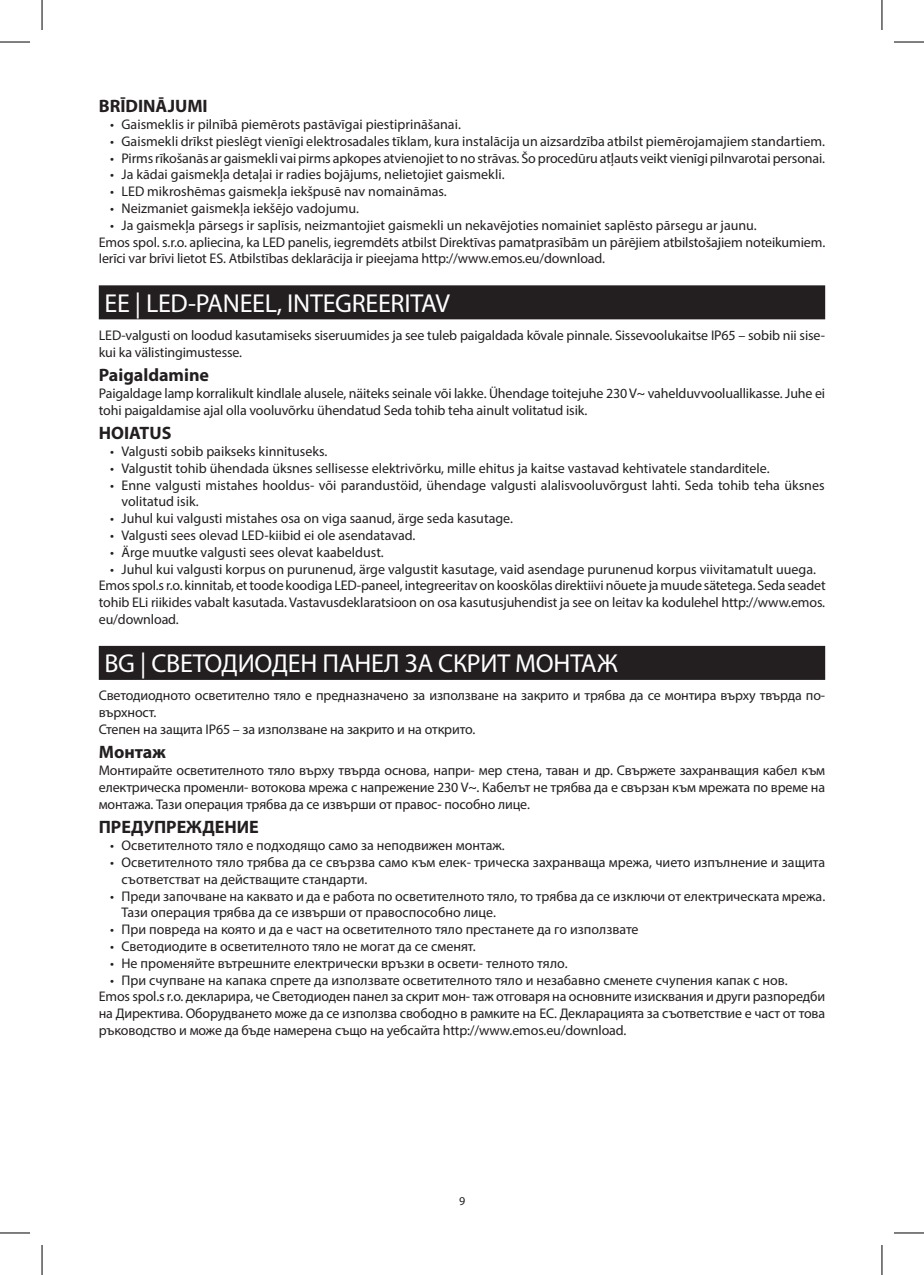
<style>
.page{position:relative;width:924px;height:1275px;background:#fff}
.page>*{position:absolute;margin:0;border:0;box-sizing:border-box;transform-origin:0 0}
.t1{font:26px "Myriad Pro";letter-spacing:-.01em;color:#fff}
.t2{font:700 18px "Myriad Pro";color:#231f20}
.t3{font:14px/16.8px "Myriad Pro";letter-spacing:-.005em;color:#231f20}
.t4{font:12px "Myriad Pro";color:#231f20}
</style>
<div class="page">
<div style="left:99px;top:285px;width:725px;height:34px;background:#231f20"></div>
<div style="left:99px;top:646px;width:725px;height:34px;background:#231f20"></div>
<hr style="left:0;top:42px;width:30px;height:1px;background:#000">
<hr style="left:893px;top:42px;width:30px;height:1px;background:#000">
<hr style="left:0;top:1232px;width:30px;height:1px;background:#000">
<hr style="left:893px;top:1232px;width:30px;height:1px;background:#000">
<hr style="left:42px;top:0;width:1px;height:30px;background:#000">
<hr style="left:42px;top:1245px;width:1px;height:30px;background:#000">
<hr style="left:881px;top:0;width:1px;height:30px;background:#000">
<hr style="left:881px;top:1245px;width:1px;height:30px;background:#000">
<p class="t2" style="left:99px;top:94px;width:110px">BRĪDINĀJUMI</p>
<p class="t3" style="left:110px;top:116px;width:352px">• Gaismeklis ir pilnībā piemērots pastāvīgai piestiprināšanai.</p>
<p class="t3" style="left:110px;top:132px;width:716px">• Gaismekli drīkst pieslēgt vienīgi elektrosadales tīklam, kura instalācija un aizsardzība atbilst piemērojamajiem standartiem.</p>
<p class="t3" style="left:110px;top:149px;width:716px">• Pirms rīkošanās ar gaismekli vai pirms apkopes atvienojiet to no strāvas. Šo procedūru atļauts veikt vienīgi pilnvarotai personai.</p>
<p class="t3" style="left:110px;top:166px;width:396px">• Ja kādai gaismekļa detaļai ir radies bojājums, nelietojiet gaismekli.</p>
<p class="t3" style="left:110px;top:183px;width:338px">• LED mikroshēmas gaismekļa iekšpusē nav nomaināmas.</p>
<p class="t3" style="left:110px;top:200px;width:250px">• Neizmaniet gaismekļa iekšējo vadojumu.</p>
<p class="t3" style="left:99px;top:216px;width:727px;text-indent:11px">• Ja gaismekļa pārsegs ir saplīsis, neizmantojiet gaismekli un nekavējoties nomainiet saplēsto pārsegu ar jaunu.<br>Emos spol. s.r.o. apliecina, ka LED panelis, iegremdēts atbilst Direktīvas pamatprasībām un pārējiem atbilstošajiem noteikumiem.<br>Ierīci var brīvi lietot ES. Atbilstības deklarācija ir pieejama http://www.emos.eu/download.</p>
<h1 class="t1" style="left:104px;top:287px;width:347px">EE | LED-PANEEL, INTEGREERITAV</h1>
<p class="t3" style="left:99px;top:326px;width:727px">LED-valgusti on loodud kasutamiseks siseruumides ja see tuleb paigaldada kõvale pinnale. Sissevoolukaitse IP65 – sobib nii sise&shy;kui ka välistingimustesse.</p>
<p class="t2" style="left:99px;top:363px;width:112px">Paigaldamine</p>
<p class="t3" style="left:99px;top:384px;width:727px">Paigaldage lamp korralikult kindlale alusele, näiteks seinale või lakke. Ühendage toitejuhe 230 V~ vahelduvvooluallikasse. Juhe ei tohi paigaldamise ajal olla vooluvõrku ühendatud Seda tohib teha ainult volitatud isik.</p>
<p class="t2" style="left:99px;top:421px;width:74px">HOIATUS</p>
<p class="t3" style="left:110px;top:442px;width:218px">• Valgusti sobib paikseks kinnituseks.</p>
<p class="t3" style="left:110px;top:459px;width:660px">• Valgustit tohib ühendada üksnes sellisesse elektrivõrku, mille ehitus ja kaitse vastavad kehtivatele standarditele.</p>
<p class="t3" style="left:121px;top:476px;width:704px;text-indent:-11px">• Enne valgusti mistahes hooldus- või parandustöid, ühendage valgusti alalisvooluvõrgust lahti. Seda tohib teha üksnes volitatud isik.</p>
<p class="t3" style="left:110px;top:510px;width:404px">• Juhul kui valgusti mistahes osa on viga saanud, ärge seda kasutage.</p>
<p class="t3" style="left:110px;top:526px;width:307px">• Valgusti sees olevad LED-kiibid ei ole asendatavad.</p>
<p class="t3" style="left:110px;top:543px;width:275px">• Ärge muutke valgusti sees olevat kaabeldust.</p>
<p class="t3" style="left:99px;top:560px;width:728px;text-indent:11px">• Juhul kui valgusti korpus on purunenud, ärge valgustit kasutage, vaid asendage purunenud korpus viivitamatult uuega.<br>Emos spol.s r.o. kinnitab, et toode koodiga LED-paneel, integreeritav on kooskõlas direktiivi nõuete ja muude sätetega. Seda seadet tohib ELi riikides vabalt kasutada. Vastavusdeklaratsioon on osa kasutusjuhendist ja see on leitav ka kodulehel http://www.emos. eu/download.</p>
<h1 class="t1" style="left:104px;top:647px;width:514px">BG | СВЕТОДИОДЕН ПАНЕЛ ЗА СКРИТ МОНТАЖ</h1>
<p class="t3" style="left:99px;top:687px;width:727px">Светодиодното осветително тяло е предназначено за използване на закрито и трябва да се монтира върху твърда по&shy;върхност.<br>Степен на защита IP65 – за използване на закрито и на открито.</p>
<p class="t2" style="left:99px;top:740px;width:68px">Монтаж</p>
<p class="t3" style="left:99px;top:762px;width:727px;text-align:justify">Монтирайте осветителното тяло върху твърда основа, напри- мер стена, таван и др. Свържете захранващия кабел към електрическа променли- вотокова мрежа с напрежение 230 V~. Кабелът не трябва да е свързан към мрежата по време на монтажа. Тази операция трябва да се извърши от правос- пособно лице.</p>
<p class="t2" style="left:99px;top:815px;width:161px">ПРЕДУПРЕЖДЕНИЕ</p>
<p class="t3" style="left:110px;top:837px;width:396px">• Осветителното тяло е подходящо само за неподвижен монтаж.</p>
<p class="t3" style="left:121px;top:853px;width:705px;text-indent:-11px">• Осветителното тяло трябва да се свързва само към елек- трическа захранваща мрежа, чието изпълнение и защита съответстват на действащите стандарти.</p>
<p class="t3" style="left:121px;top:887px;width:705px;text-indent:-11px">• Преди започване на каквато и да е работа по осветителното тяло, то трябва да се изключи от електрическата мрежа.<br>Тази операция трябва да се извърши от правоспособно лице.</p>
<p class="t3" style="left:110px;top:921px;width:529px">• При повреда на която и да е част на осветителното тяло престанете да го използвате</p>
<p class="t3" style="left:110px;top:937px;width:367px">• Светодиодите в осветителното тяло не могат да се сменят.</p>
<p class="t3" style="left:110px;top:954px;width:459px">• Не променяйте вътрешните електрически връзки в освети- телното тяло.</p>
<p class="t3" style="left:99px;top:971px;width:727px;text-indent:11px">• При счупване на капака спрете да използвате осветителното тяло и незабавно сменете счупения капак с нов.<br>Emos spol.s r.o. декларира, че Светодиоден панел за скрит мон- таж отговаря на основните изисквания и други разпоредби на Директива. Оборудването може да се използва свободно в рамките на ЕС. Декларацията за съответствие е част от това ръководство и може да бъде намерена също на уебсайта http://www.emos.eu/download.</p>
<p class="t4" style="left:459px;top:1193px;width:8px">9</p>
</div>
